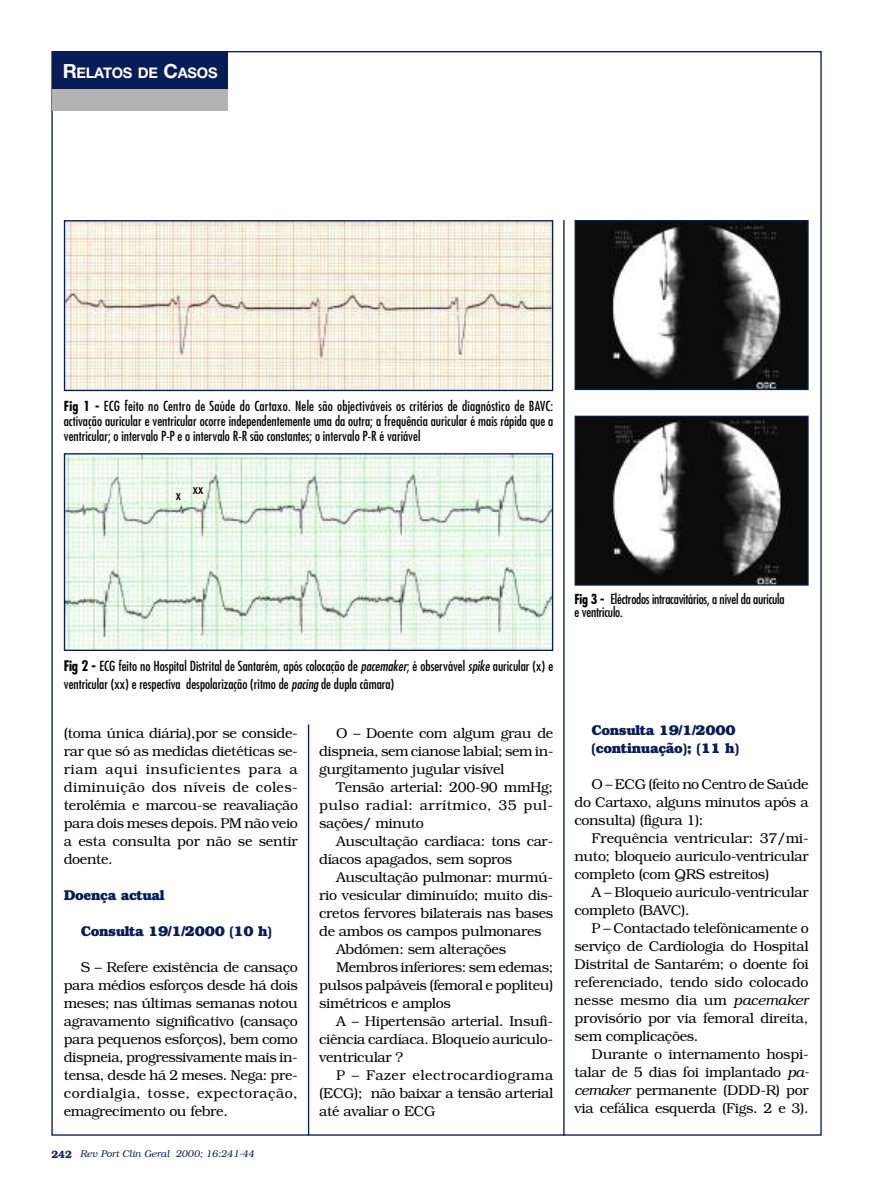
<style>
.page{position:relative;width:881px;height:1191px;background:#fff}
.page>*{position:absolute;margin:0;border:0;box-sizing:border-box;transform-origin:0 0}
.t1{font:700 14.7px "Helvetica Neue";letter-spacing:-.015em;color:#fff}
.t2{font:300 14.25px/18px "Bookman";letter-spacing:-.025em;color:#000;text-align:justify}
.t3{font:700 14.25px/18px "Bookman";letter-spacing:-.03em;color:#081d58}
.t4{font:300 14.25px "Bookman";letter-spacing:.03em;color:#000}
.t5{font:condensed 13.5px/15px "Futura";color:#000}
.t6{font:italic 300 9.75px "Bookman";color:#081d58}
.s1{font-size:19.5px}
.s2{font-weight:700}
.s3{font-weight:700;font-size:14.25px}
.s4{font-style:italic}
.s5{font-weight:600;font-style:normal;font-size:10.5px}
</style>
<div class="page">
<div style="left:52px;top:51px;width:176px;height:39px;background:#081d58"></div>
<div style="left:52px;top:89px;width:176px;height:22px;background:#b3b3b3"></div>
<hr style="left:563px;top:220px;width:1px;height:915px;background:#081d58">
<hr style="left:308px;top:724px;width:1px;height:411px;background:#081d58">
<img style="left:66px;top:222px;width:485px;height:167px">
<div style="left:64px;top:220px;width:489px;height:171px;border:1px solid #081d58"></div>
<img style="left:66px;top:455px;width:485px;height:194px">
<div style="left:64px;top:453px;width:489px;height:198px;border:1px solid #081d58"></div>
<img style="left:576px;top:418px;width:230px;height:165px">
<div style="left:574px;top:416px;width:234px;height:169px;border:1px solid #081d58"></div>
<img style="left:576px;top:222px;width:230px;height:166px">
<div style="left:574px;top:220px;width:234px;height:170px;border:1px solid #081d58"></div>
<p class="t1" style="left:63px;top:67px;width:156px"><span class="s1">R</span>ELATOS DE <span class="s1">C</span>ASOS</p>
<p class="t5" style="left:64px;top:399px;width:491px;text-align:justify"><span class="s2">Fig 1 -</span> ECG feito no Centro de Saúde do Cartaxo. Nele são objectiváveis os critérios de diagnóstico de BAVC: activação auricular e ventricular ocorre independentemente uma da outra; a frequência auricular é mais rápida que a ventricular; o intervalo P-P e o intervalo R-R são constantes; o intervalo P-R é variável</p>
<p class="t5" style="left:176px;top:482px;width:29px">x xx</p>
<p class="t5" style="left:64px;top:658px;width:490px;line-height:18px"><span class="s3">Fig 2 -</span> ECG feito no Hospital Distrital de Santarém, após colocação de <span class="s4">pacemaker</span>; é observável <span class="s4">spike</span> auricular (x) e ventricular (xx) e respectiva despolarização (ritmo de <span class="s4">pacing</span> de dupla câmara)</p>
<p class="t2" style="left:64px;top:723px;width:235px">(toma única diária),por se conside&shy;rar que só as medidas dietéticas se&shy;riam aqui insuficientes para a diminuição dos níveis de coles&shy;terolémia e marcou-se reavaliação para dois meses depois. PM não veio a esta consulta por não se sentir doente.</p>
<p class="t3" style="left:64px;top:887px;width:102px">Doença actual</p>
<p class="t3" style="left:81px;top:923px;width:193px">Consulta 19/1/2000 (10 h)</p>
<p class="t2" style="left:64px;top:957px;width:235px;text-indent:17px">S – Refere existência de cansaço para médios esforços desde há dois meses; nas últimas semanas notou agravamento significativo (cansaço para pequenos esforços), bem como dispneia, progressivamente mais in&shy;tensa, desde há 2 meses. Nega: pre&shy;cordialgia, tosse, expectoração, emagrecimento ou febre.</p>
<p class="t6" style="left:51px;top:1148px;width:204px"><span class="s5">242</span> Rev Port Clin Geral 2000; 16:241-44</p>
<p class="t2" style="left:319px;top:723px;width:236px;text-indent:17px">O – Doente com algum grau de dispneia, sem cianose labial; sem in&shy;gurgitamento jugular visível</p>
<p class="t2" style="left:319px;top:777px;width:235px;text-indent:17px">Tensão arterial: 200-90 mmHg; pulso radial: arrítmico, 35 pul&shy;sações/ minuto</p>
<p class="t2" style="left:319px;top:831px;width:235px;text-indent:17px">Auscultação cardíaca: tons car&shy;díacos apagados, sem sopros</p>
<p class="t2" style="left:336px;top:867px;width:218px">Auscultação pulmonar: murmú-</p>
<p class="t2" style="left:319px;top:885px;width:235px">rio vesicular diminuído; muito dis-</p>
<p class="t2" style="left:319px;top:903px;width:235px">cretos fervores bilaterais nas bases</p>
<p class="t2" style="left:319px;top:921px;width:224px">de ambos os campos pulmonares</p>
<p class="t2" style="left:336px;top:939px;width:171px">Abdómen: sem alterações</p>
<p class="t2" style="left:336px;top:957px;width:218px">Membros inferiores: sem edemas;</p>
<p class="t2" style="left:319px;top:975px;width:235px">pulsos palpáveis (femoral e popliteu)</p>
<p class="t2" style="left:319px;top:993px;width:133px">simétricos e amplos</p>
<p class="t2" style="left:336px;top:1011px;width:218px">A – Hipertensão arterial. Insufi-</p>
<p class="t2" style="left:319px;top:1029px;width:235px">ciência cardíaca. Bloqueio auriculo-</p>
<p class="t2" style="left:319px;top:1047px;width:86px">ventricular ?</p>
<p class="t4" style="left:336px;top:1066px;width:218px">P – Fazer electrocardiograma</p>
<p class="t2" style="left:319px;top:1083px;width:235px">(ECG); não baixar a tensão arterial</p>
<p class="t2" style="left:319px;top:1101px;width:118px">até avaliar o ECG</p>
<p class="t5" style="left:574px;top:593px;width:211px;line-height:13.2px"><span class="s2">Fig 3 -</span> Eléctrodos intracavitários, a nível da aurícula e ventriculo.</p>
<p class="t3" style="left:591px;top:722px;width:149px">Consulta 19/1/2000 (continuação); (11 h)</p>
<p class="t2" style="left:574px;top:775px;width:235px;text-indent:17px">O – ECG (feito no Centro de Saúde do Cartaxo, alguns minutos após a consulta) (figura 1):</p>
<p class="t2" style="left:574px;top:829px;width:235px;text-indent:17px">Frequência ventricular: 37/mi&shy;nuto; bloqueio auriculo-ventricular completo (com QRS estreitos)</p>
<p class="t2" style="left:574px;top:883px;width:235px;text-indent:17px">A – Bloqueio auriculo-ventricular completo (BAVC).</p>
<p class="t2" style="left:574px;top:919px;width:235px;text-indent:17px">P – Contactado telefònicamente o serviço de Cardiologia do Hospital Distrital de Santarém; o doente foi referenciado, tendo sido colocado nesse mesmo dia um <span class="s4">pacemaker </span>provisório por via femoral direita, sem complicações.</p>
<p class="t2" style="left:574px;top:1045px;width:236px;text-indent:17px">Durante o internamento hospi&shy;talar de 5 dias foi implantado <span class="s4">pa&shy;cemaker</span> permanente (DDD-R) por via cefálica esquerda (Figs. 2 e 3).</p>
</div>
